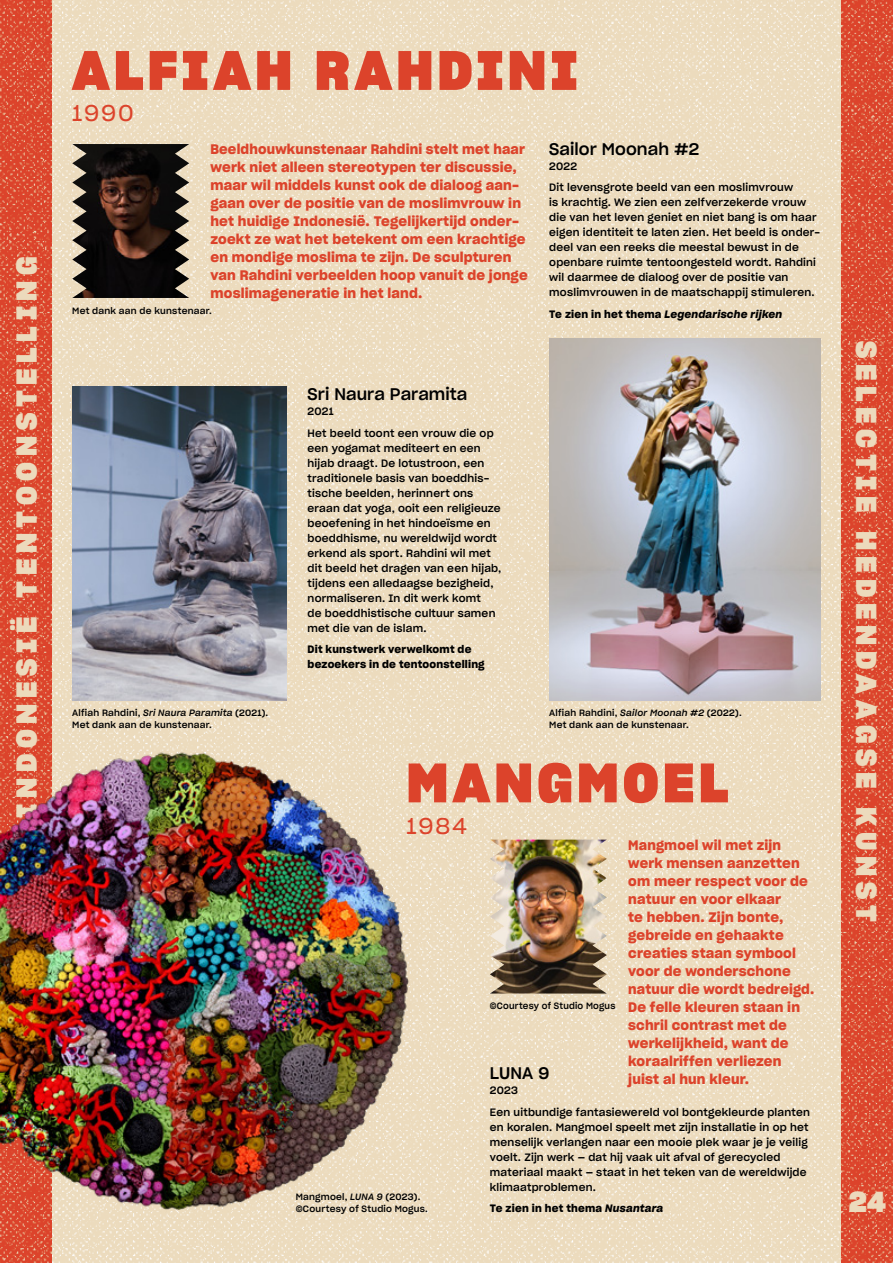
<style>
.page{position:relative;width:893px;height:1263px;background:#fff}
.page>*{position:absolute;margin:0;border:0;box-sizing:border-box;transform-origin:0 0}
.t1{font:54px "Sharp Grotesk Bold 20";letter-spacing:.08em;color:#dc432b}
.t2{font:28.2px "Sharp Grotesk Bold 20";letter-spacing:.2em;color:#ecdabc}
.t3{font:22.5px "Sharp Grotesk Book 20";letter-spacing:.08em;color:#dc432b}
.t4{font:16.5px "Sharp Grotesk Medium 20";letter-spacing:.005em;color:#000}
.t5{font:13.5px/18px "Sharp Grotesk Semi Bold 20";letter-spacing:.015em;color:#dc432b}
.t6{font:10.5px/15px "Sharp Grotesk Medium 20";letter-spacing:.02em;color:#000}
.t7{font:10.5px/15px "Sharp Grotesk Semi Bold 20";letter-spacing:.02em;color:#000}
.t8{font:10.5px "Sharp Grotesk Semi Bold Italic 20";letter-spacing:.02em;color:#000}
.t9{font:9px/12px "Sharp Grotesk Medium 20";letter-spacing:.025em;color:#000}
.s1{font-family:"Sharp Grotesk Semi Bold 20"}
.s2{font-family:"Sharp Grotesk Medium Italic 20"}
.s3{font-family:"Sharp Grotesk Semi Bold Italic 20"}
</style>
<div class="page">
<img style="left:51px;top:0;width:791px;height:1263px">
<img style="left:0;top:0;width:51px;height:1263px">
<img style="left:842px;top:0;width:51px;height:1263px">
<img style="left:490px;top:840px;width:117px;height:153px">
<img style="left:549px;top:338px;width:272px;height:363px">
<img style="left:72px;top:144px;width:117px;height:154px">
<img style="left:72px;top:387px;width:214px;height:314px">
<img style="left:0;top:746px;width:434px;height:483px">
<h2 class="t2" style="left:5px;top:1007px;width:752px;rotate:-90deg">DE GROTE INDONESIË TENTOONSTELLING</h2>
<h1 class="t1" style="left:72px;top:29px;width:507px">ALFIAH RAHDINI</h1>
<h3 class="t3" style="left:72px;top:95px;width:63px">1990</h3>
<p class="t5" style="left:210px;top:139px;width:319px">Beeldhouwkunstenaar Rahdini stelt met haar werk niet alleen stereotypen ter discussie, maar wil middels kunst ook de dialoog aan&shy;gaan over de positie van de moslimvrouw in het huidige Indonesië. Tegelijkertijd onder&shy;zoekt ze wat het betekent om een krachtige en mondige moslima te zijn. De sculpturen van Rahdini verbeelden hoop vanuit de jonge moslimageneratie in het land.</p>
<p class="t9" style="left:72px;top:304px;width:141px">Met dank aan de kunstenaar.</p>
<h3 class="t4" style="left:549px;top:135px;width:152px">Sailor Moonah #2</h3>
<p class="t6" style="left:549px;top:155px;width:245px;line-height:21.5px">2022<br>Dit levensgrote beeld van een moslimvrouw</p>
<p class="t6" style="left:549px;top:194px;width:272px">is krachtig. We zien een zelfverzekerde vrouw die van het leven geniet en niet bang is om haar eigen identiteit te laten zien. Het beeld is onder&shy;deel van een reeks die meestal bewust in de openbare ruimte tentoongesteld wordt. Rahdini wil daarmee de dialoog over de positie van moslimvrouwen in de maatschappij stimuleren.</p>
<p class="t8" style="left:549px;top:305px;width:235px"><span class="s1">Te zien in het thema</span> Legendarische rijken</p>
<p class="t9" style="left:72px;top:706px;width:198px">Alfiah Rahdini, <span class="s2">Sri Naura Paramita</span> (2021).<br>Met dank aan de kunstenaar.</p>
<h3 class="t4" style="left:308px;top:380px;width:161px">Sri Naura Paramita</h3>
<p class="t6" style="left:308px;top:400px;width:188px;line-height:21.5px">2021<br>Het beeld toont een vrouw die op</p>
<p class="t6" style="left:308px;top:440px;width:195px">een yogamat mediteert en een hijab draagt. De lotustroon, een traditionele basis van boeddhis&shy;tische beelden, herinnert ons eraan dat yoga, ooit een religieuze beoefening in het hindoeïsme en boeddhisme, nu wereldwijd wordt erkend als sport. Rahdini wil met dit beeld het dragen van een hijab, tijdens een alledaagse bezigheid, normaliseren. In dit werk komt<br>de boeddhistische cultuur samen met die van de islam.</p>
<p class="t7" style="left:308px;top:641px;width:179px">Dit kunstwerk verwelkomt de bezoekers in de tentoonstelling</p>
<p class="t9" style="left:549px;top:706px;width:194px">Alfiah Rahdini, <span class="s2">Sailor Moonah #2</span> (2022).<br>Met dank aan de kunstenaar.</p>
<h1 class="t1" style="left:407px;top:741px;width:324px">MANGMOEL</h1>
<h3 class="t3" style="left:407px;top:808px;width:62px">1984</h3>
<p class="t9" style="left:296px;top:1190px;width:134px">Mangmoel, <span class="s2">LUNA 9</span> (2023). ©Courtesy of Studio Mogus.</p>
<p class="t5" style="left:628px;top:836px;width:188px">Mangmoel wil met zijn werk mensen aanzetten om meer respect voor de natuur en voor elkaar<br>te hebben. Zijn bonte, gebreide en gehaakte creaties staan symbool voor de wonderschone natuur die wordt bedreigd.<br>De felle kleuren staan in schril contrast met de werkelijkheid, want de koraalriffen verliezen juist al hun kleur.</p>
<p class="t9" style="left:490px;top:999px;width:127px">©Courtesy of Studio Mogus</p>
<h3 class="t4" style="left:490px;top:1059px;width:61px">LUNA 9</h3>
<p class="t6" style="left:490px;top:1079px;width:322px;line-height:21.5px">2023<br>Een uitbundige fantasiewereld vol bontgekleurde planten</p>
<p class="t6" style="left:490px;top:1118px;width:320px">en koralen. Mangmoel speelt met zijn installatie in op het menselijk verlangen naar een mooie plek waar je je veilig voelt. Zijn werk — dat hij vaak uit afval of gerecycled materiaal maakt — staat in het teken van de wereldwijde klimaatproblemen.</p>
<p class="t7" style="left:490px;top:1200px;width:175px">Te zien in het thema <span class="s3">Nusantara</span></p>
<h2 class="t2" style="left:888px;top:341px;width:582px;rotate:90deg">SELECTIE HEDENDAAGSE KUNST</h2>
<h2 class="t2" style="left:849px;top:1180px;width:39px">24</h2>
</div>
